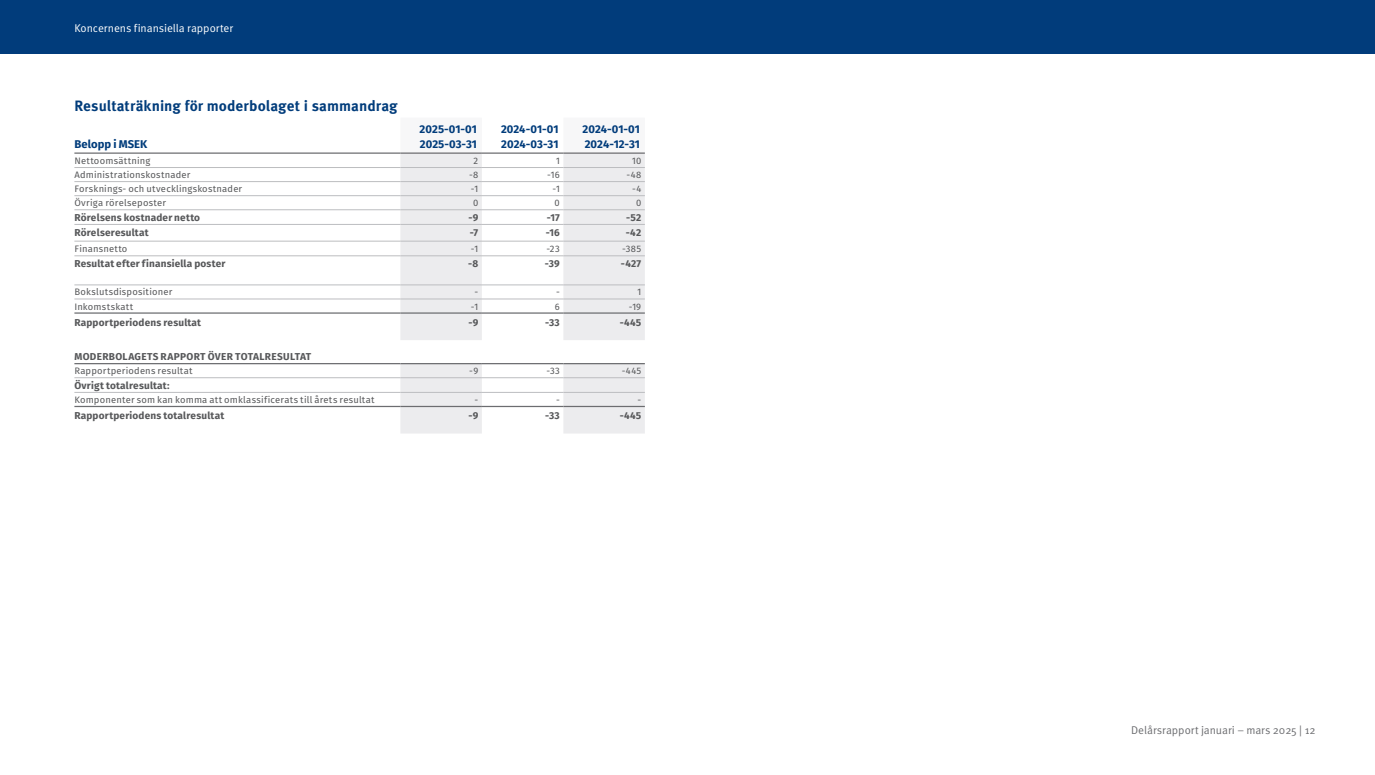
<style>
.page{position:relative;width:1375px;height:775px;background:#fff}
.page>*{position:absolute;margin:0;border:0;box-sizing:border-box;transform-origin:0 0}
.Heading_2{font:700 15px "Meta OT";letter-spacing:.005em;color:#013c7b}
.Table_H1{font:700 11.25px/15px "Fira Sans OT";letter-spacing:.005em;color:#013c7b}
.t1{font:11.25px "Meta OT Norm";letter-spacing:-.005em;color:#6c6d70}
.t2{font:11.25px "Meta OT Norm";letter-spacing:-.005em;color:#fff}
.Table_H3{font:700 10px "Fira Sans OT";letter-spacing:.02em;color:#57585a}
.Table_H2{font:700 10px "Fira Sans OT";letter-spacing:.03em;color:#57585a}
.Table_body_left{font:9.38px "Fira Sans OT";letter-spacing:.02em;color:#57585a}
.Table_body{font:9.38px "Fira Sans OT";letter-spacing:.035em;color:#57585a}
</style>
<div class="page">
<div style="left:0;top:0;width:1375px;height:54px;background:#013c7b"></div>
<svg style="left:400px;top:152px;width:245px;height:282px"></svg>
<hr style="left:74px;top:153px;width:326px;height:1px;background:#6c6d70">
<hr style="left:74px;top:167px;width:326px;height:1px;background:#bcbdc0">
<hr style="left:400px;top:167px;width:82px;height:1px;background:#bcbdc0">
<hr style="left:482px;top:167px;width:81px;height:1px;background:#bcbdc0">
<hr style="left:563px;top:167px;width:82px;height:1px;background:#bcbdc0">
<hr style="left:74px;top:181px;width:326px;height:1px;background:#bcbdc0">
<hr style="left:400px;top:181px;width:82px;height:1px;background:#bcbdc0">
<hr style="left:482px;top:181px;width:81px;height:1px;background:#bcbdc0">
<hr style="left:563px;top:181px;width:82px;height:1px;background:#bcbdc0">
<hr style="left:74px;top:195px;width:326px;height:1px;background:#bcbdc0">
<hr style="left:400px;top:195px;width:82px;height:1px;background:#bcbdc0">
<hr style="left:482px;top:195px;width:81px;height:1px;background:#bcbdc0">
<hr style="left:563px;top:195px;width:82px;height:1px;background:#bcbdc0">
<hr style="left:74px;top:299px;width:326px;height:1px;background:#bcbdc0">
<hr style="left:400px;top:299px;width:82px;height:1px;background:#bcbdc0">
<hr style="left:482px;top:299px;width:81px;height:1px;background:#bcbdc0">
<hr style="left:563px;top:299px;width:82px;height:1px;background:#bcbdc0">
<hr style="left:400px;top:377px;width:82px;height:1px;background:#bcbdc0">
<hr style="left:482px;top:377px;width:81px;height:1px;background:#bcbdc0">
<hr style="left:563px;top:377px;width:82px;height:1px;background:#bcbdc0">
<hr style="left:400px;top:392px;width:82px;height:1px;background:#bcbdc0">
<hr style="left:482px;top:392px;width:81px;height:1px;background:#bcbdc0">
<hr style="left:563px;top:392px;width:82px;height:1px;background:#bcbdc0">
<hr style="left:400px;top:153px;width:82px;height:1px;background:#6c6d70">
<hr style="left:563px;top:153px;width:82px;height:1px;background:#6c6d70">
<hr style="left:482px;top:153px;width:81px;height:1px;background:#6c6d70">
<hr style="left:74px;top:312px;width:326px;height:2px;background:#6c6d70">
<hr style="left:400px;top:312px;width:82px;height:2px;background:#6c6d70">
<hr style="left:482px;top:312px;width:81px;height:2px;background:#6c6d70">
<hr style="left:563px;top:312px;width:82px;height:2px;background:#6c6d70">
<hr style="left:74px;top:363px;width:326px;height:1px;background:#6c6d70">
<hr style="left:400px;top:363px;width:82px;height:1px;background:#6c6d70">
<hr style="left:482px;top:363px;width:81px;height:1px;background:#6c6d70">
<hr style="left:563px;top:363px;width:82px;height:1px;background:#6c6d70">
<hr style="left:74px;top:377px;width:326px;height:1px;background:#bcbdc0">
<hr style="left:74px;top:392px;width:326px;height:1px;background:#bcbdc0">
<hr style="left:74px;top:406px;width:326px;height:1px;background:#6c6d70">
<hr style="left:400px;top:406px;width:82px;height:1px;background:#6c6d70">
<hr style="left:482px;top:406px;width:81px;height:1px;background:#6c6d70">
<hr style="left:563px;top:406px;width:82px;height:1px;background:#6c6d70">
<hr style="left:74px;top:241px;width:326px;height:1px;background:#bcbdc0">
<hr style="left:400px;top:241px;width:82px;height:1px;background:#bcbdc0">
<hr style="left:482px;top:241px;width:81px;height:1px;background:#bcbdc0">
<hr style="left:563px;top:241px;width:82px;height:1px;background:#bcbdc0">
<hr style="left:74px;top:209px;width:326px;height:1px;background:#bcbdc0">
<hr style="left:400px;top:209px;width:82px;height:1px;background:#bcbdc0">
<hr style="left:482px;top:209px;width:81px;height:1px;background:#bcbdc0">
<hr style="left:563px;top:209px;width:82px;height:1px;background:#bcbdc0">
<hr style="left:74px;top:224px;width:326px;height:1px;background:#bcbdc0">
<hr style="left:400px;top:224px;width:82px;height:1px;background:#bcbdc0">
<hr style="left:482px;top:224px;width:81px;height:1px;background:#bcbdc0">
<hr style="left:563px;top:224px;width:82px;height:1px;background:#bcbdc0">
<hr style="left:74px;top:256px;width:326px;height:1px;background:#bcbdc0">
<hr style="left:400px;top:256px;width:82px;height:1px;background:#bcbdc0">
<hr style="left:482px;top:256px;width:81px;height:1px;background:#bcbdc0">
<hr style="left:563px;top:256px;width:82px;height:1px;background:#bcbdc0">
<hr style="left:74px;top:285px;width:326px;height:1px;background:#bcbdc0">
<hr style="left:400px;top:285px;width:82px;height:1px;background:#bcbdc0">
<hr style="left:482px;top:285px;width:81px;height:1px;background:#bcbdc0">
<hr style="left:563px;top:285px;width:82px;height:1px;background:#bcbdc0">
<p class="t2" style="left:74px;top:21px;width:160px">Koncernens finansiella rapporter</p>
<p class="Heading_2" style="left:74px;top:96px;width:325px">Resultaträkning för moderbolaget i sammandrag</p>
<p class="Table_H1" style="left:74px;top:138px;width:75px">Belopp i MSEK</p>
<p class="Table_H1" style="left:420px;top:123px;width:59px">2025-01-01<br>2025-03-31</p>
<p class="Table_H1" style="left:501px;top:123px;width:59px">2024-01-01<br>2024-03-31</p>
<p class="Table_H1" style="left:583px;top:123px;width:59px">2024-01-01<br>2024-12-31</p>
<p class="Table_body_left" style="left:74px;top:154px;width:78px">Nettoomsättning</p>
<p class="Table_body" style="left:474px;top:154px;width:6px">2</p>
<p class="Table_body" style="left:556px;top:154px;width:5px">1</p>
<p class="Table_body" style="left:632px;top:154px;width:11px">10</p>
<p class="Table_body_left" style="left:74px;top:168px;width:117px">Administrationskostnader</p>
<p class="Table_body" style="left:469px;top:168px;width:11px">-8</p>
<p class="Table_body" style="left:547px;top:168px;width:14px">-16</p>
<p class="Table_body" style="left:627px;top:168px;width:16px">-48</p>
<p class="Table_body_left" style="left:74px;top:182px;width:169px">Forsknings- och utvecklingskostnader</p>
<p class="Table_body" style="left:471px;top:182px;width:9px">-1</p>
<p class="Table_body" style="left:552px;top:182px;width:9px">-1</p>
<p class="Table_body" style="left:632px;top:182px;width:11px">-4</p>
<p class="Table_body_left" style="left:74px;top:196px;width:93px">Övriga rörelseposter</p>
<p class="Table_body" style="left:473px;top:196px;width:7px">0</p>
<p class="Table_body" style="left:555px;top:196px;width:7px">0</p>
<p class="Table_body" style="left:636px;top:196px;width:7px">0</p>
<p class="Table_H3" style="left:74px;top:210px;width:127px">Rörelsens kostnader netto</p>
<p class="Table_H3" style="left:468px;top:210px;width:11px">-9</p>
<p class="Table_H3" style="left:547px;top:210px;width:15px">-17</p>
<p class="Table_H3" style="left:626px;top:210px;width:17px">-52</p>
<p class="Table_H3" style="left:74px;top:225px;width:76px">Rörelseresultat</p>
<p class="Table_H3" style="left:470px;top:225px;width:10px">-7</p>
<p class="Table_H3" style="left:546px;top:225px;width:16px">-16</p>
<p class="Table_H3" style="left:626px;top:225px;width:17px">-42</p>
<p class="Table_body_left" style="left:74px;top:242px;width:55px">Finansnetto</p>
<p class="Table_body" style="left:471px;top:242px;width:9px">-1</p>
<p class="Table_body" style="left:546px;top:242px;width:15px">-23</p>
<p class="Table_body" style="left:622px;top:242px;width:21px">-385</p>
<p class="Table_H3" style="left:74px;top:256px;width:153px">Resultat efter finansiella poster</p>
<p class="Table_H3" style="left:468px;top:256px;width:12px">-8</p>
<p class="Table_H3" style="left:545px;top:256px;width:16px">-39</p>
<p class="Table_H3" style="left:621px;top:256px;width:22px">-427</p>
<p class="Table_body_left" style="left:74px;top:286px;width:99px">Bokslutsdispositioner</p>
<p class="Table_body" style="left:475px;top:286px;width:5px">-</p>
<p class="Table_body" style="left:556px;top:286px;width:5px">-</p>
<p class="Table_body" style="left:638px;top:286px;width:5px">1</p>
<p class="Table_body_left" style="left:74px;top:300px;width:60px">Inkomstskatt</p>
<p class="Table_body" style="left:471px;top:300px;width:9px">-1</p>
<p class="Table_body" style="left:555px;top:300px;width:7px">6</p>
<p class="Table_body" style="left:629px;top:300px;width:14px">-19</p>
<p class="Table_H3" style="left:74px;top:315px;width:128px">Rapportperiodens resultat</p>
<p class="Table_H3" style="left:468px;top:315px;width:11px">-9</p>
<p class="Table_H3" style="left:545px;top:315px;width:16px">-33</p>
<p class="Table_H3" style="left:620px;top:315px;width:23px">-445</p>
<p class="Table_H2" style="left:74px;top:350px;width:238px">MODERBOLAGETS RAPPORT ÖVER TOTALRESULTAT</p>
<p class="Table_body_left" style="left:74px;top:364px;width:120px">Rapportperiodens resultat</p>
<p class="Table_body" style="left:469px;top:364px;width:11px">-9</p>
<p class="Table_body" style="left:546px;top:364px;width:15px">-33</p>
<p class="Table_body" style="left:622px;top:364px;width:21px">-445</p>
<p class="Table_H3" style="left:74px;top:378px;width:97px">Övrigt totalresultat:</p>
<p class="Table_body_left" style="left:74px;top:393px;width:302px">Komponenter som kan komma att omklassificerats till årets resultat</p>
<p class="Table_body" style="left:475px;top:393px;width:5px">-</p>
<p class="Table_body" style="left:556px;top:393px;width:5px">-</p>
<p class="Table_body" style="left:638px;top:393px;width:5px">-</p>
<p class="Table_H3" style="left:74px;top:409px;width:151px">Rapportperiodens totalresultat</p>
<p class="Table_H3" style="left:468px;top:409px;width:11px">-9</p>
<p class="Table_H3" style="left:545px;top:409px;width:16px">-33</p>
<p class="Table_H3" style="left:620px;top:409px;width:23px">-445</p>
<p class="t1" style="left:1131px;top:723px;width:186px">Delårsrapport januari – mars 2025 | 12</p>
</div>
